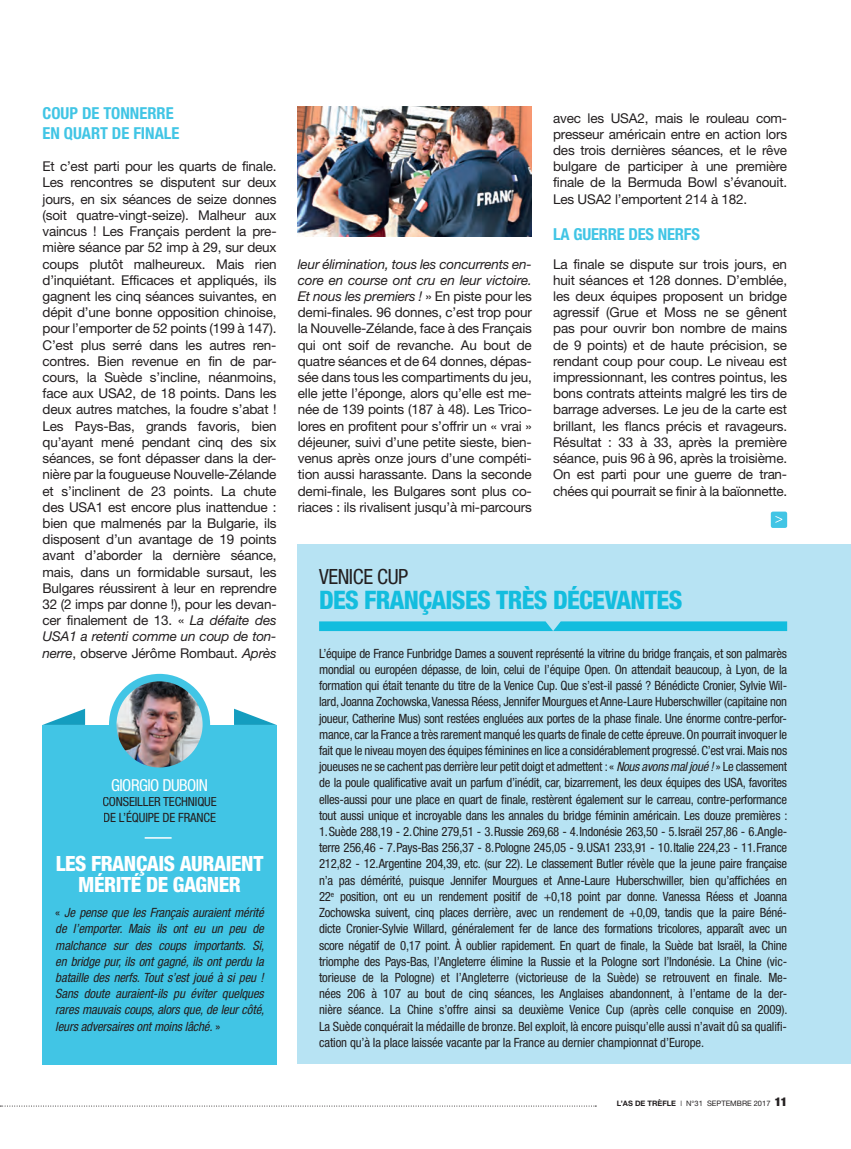
<style>
.page{position:relative;width:851px;height:1149px;background:#fff}
.page>*{position:absolute;margin:0;border:0;box-sizing:border-box;transform-origin:0 0}
.t1{font:800 condensed 25.5px "Helvetica Neue";letter-spacing:-.025em;color:#13bdde}
.t2{font:800 condensed 21px/21px "Helvetica Neue";letter-spacing:-.02em;color:#fff;text-align:center}
.t3{font:condensed 21px "Helvetica Neue";letter-spacing:-.02em;color:#231f20}
.t4{font:700 condensed 16.5px/19.8px "Helvetica Neue";color:#41c5e5}
.t5{font:condensed 16.5px "Helvetica Neue";letter-spacing:-.03em;color:#fff}
.t6{font:13.5px/16.2px "Helvetica Neue";letter-spacing:-.015em;color:#231f20;text-align:justify}
.t7{font:condensed 12.75px/16.2px "Helvetica Neue";letter-spacing:-.01em;color:#231f20;text-align:justify}
.t8{font:italic condensed 12.75px/16.2px "Helvetica Neue";letter-spacing:-.01em;color:#231f20;text-align:justify}
.t9{font:7.5px "Helvetica Neue";color:#231f20}
.s1{font-style:italic}
.s2{font-style:normal}
.s3{font-weight:700}
.s4{font-weight:300}
.s5{font-weight:900;font-stretch:expanded;font-size:12px}
</style>
<div class="page">
<svg style="left:0;top:1105px;width:596px;height:1px"></svg>
<div style="left:298px;top:544px;width:552px;height:519px;background:#b7e3f3"></div>
<div style="left:770px;top:511px;width:17px;height:16px;background:#41c5e5;border-radius:2px"></div>
<svg style="left:775px;top:516px;width:7px;height:6px"></svg>
<img style="left:298px;top:106px;width:233px;height:130px">
<svg style="left:319px;top:621px;width:468px;height:10px"></svg>
<div style="left:43px;top:724px;width:233px;height:340px;background:#41c5e5"></div>
<img style="left:113px;top:677px;width:93px;height:94px;border-radius:47px">
<div style="left:109px;top:673px;width:101px;height:101px;border:8px solid #41c5e5;border-radius:50%"></div>
<svg style="left:45px;top:708px;width:40px;height:16px"></svg>
<svg style="left:234px;top:708px;width:40px;height:16px"></svg>
<hr style="left:145px;top:836px;width:26px;height:2px;background:#fff">
<p class="t4" style="left:43px;top:103px;width:138px">COUP DE TONNERRE<br>EN QUART DE FINALE</p>
<p class="t6" style="left:43px;top:158px;width:235px">Et c’est parti pour les quarts de finale.<br>Les rencontres se disputent sur deux jours, en six séances de seize donnes (soit quatre-vingt-seize). Malheur aux vaincus ! Les Français perdent la pre&shy;mière séance par 52 imp à 29, sur deux coups plutôt malheureux. Mais rien d’inquiétant. Efficaces et appliqués, ils gagnent les cinq séances suivantes, en dépit d’une bonne opposition chinoise, pour l’emporter de 52 points (199 à 147).<br>C’est plus serré dans les autres ren&shy;contres. Bien revenue en fin de par&shy;cours, la Suède s’incline, néanmoins, face aux USA2, de 18 points. Dans les deux autres matches, la foudre s’abat !<br>Les Pays-Bas, grands favoris, bien qu’ayant mené pendant cinq des six séances, se font dépasser dans la der&shy;nière par la fougueuse Nouvelle-Zélande et s’inclinent de 23 points. La chute des USA1 est encore plus inattendue : bien que malmenés par la Bulgarie, ils disposent d’un avantage de 19 points avant d’aborder la dernière séance, mais, dans un formidable sursaut, les Bulgares réussirent à leur en reprendre 32 (2 imps par donne !), pour les devan&shy;cer finalement de 13. « <span class="s1">La défaite des USA1 a retenti comme un coup de ton&shy;nerre</span>, observe Jérôme Rombaut. <span class="s1">Après</span></p>
<p class="t5" style="left:111px;top:775px;width:98px">GIORGIO DUBOIN</p>
<p class="t7" style="left:102px;top:793px;width:116px;line-height:15.3px">CONSEILLER TECHNIQUE<br>DE L’ÉQUIPE DE FRANCE</p>
<h2 class="t2" style="left:56px;top:852px;width:209px">LES FRANÇAIS AURAIENT<br>MÉRITÉ DE GAGNER</h2>
<p class="t8" style="left:55px;top:904px;width:210px"><span class="s2">«</span> Je pense que les Français auraient mérité de l’emporter. Mais ils ont eu un peu de malchance sur des coups importants. Si, en bridge pur, ils ont gagné, ils ont perdu la bataille des nerfs. Tout s’est joué à si peu !<br>Sans doute auraient-ils pu éviter quelques rares mauvais coups, alors que, de leur côté, leurs adversaires ont moins lâché. <span class="s2">»</span></p>
<p class="t6" style="left:298px;top:255px;width:235px"><span class="s1">leur élimination, tous les concurrents en&shy;core en course ont cru en leur victoire.<br>Et nous les premiers !</span> » En piste pour les demi-finales. 96 donnes, c’est trop pour la Nouvelle-Zélande, face à des Français qui ont soif de revanche. Au bout de quatre séances et de 64 donnes, dépas&shy;sée dans tous les compartiments du jeu, elle jette l’éponge, alors qu’elle est me&shy;née de 139 points (187 à 48). Les Trico&shy;lores en profitent pour s’offrir un « vrai » déjeuner, suivi d’une petite sieste, bien&shy;venus après onze jours d’une compéti&shy;tion aussi harassante. Dans la seconde demi-finale, les Bulgares sont plus co&shy;riaces : ils rivalisent jusqu’à mi-parcours</p>
<p class="t6" style="left:553px;top:109px;width:235px">avec les USA2, mais le rouleau com&shy;presseur américain entre en action lors des trois dernières séances, et le rêve bulgare de participer à une première finale de la Bermuda Bowl s’évanouit.<br>Les USA2 l’emportent 214 à 182.</p>
<p class="t4" style="left:553px;top:224px;width:148px">LA GUERRE DES NERFS</p>
<p class="t6" style="left:553px;top:255px;width:235px">La finale se dispute sur trois jours, en huit séances et 128 donnes. D’emblée, les deux équipes proposent un bridge agressif (Grue et Moss ne se gênent pas pour ouvrir bon nombre de mains de 9 points) et de haute précision, se rendant coup pour coup. Le niveau est impressionnant, les contres pointus, les bons contrats atteints malgré les tirs de barrage adverses. Le jeu de la carte est brillant, les flancs précis et ravageurs.<br>Résultat : 33 à 33, après la première séance, puis 96 à 96, après la troisième.<br>On est parti pour une guerre de tran&shy;chées qui pourrait se finir à la baïonnette.</p>
<h2 class="t3" style="left:319px;top:564px;width:91px">VENICE CUP</h2>
<h1 class="t1" style="left:319px;top:584px;width:365px">DES FRANÇAISES TRÈS DÉCEVANTES</h1>
<p class="t7" style="left:319px;top:644px;width:470px">L’équipe de France Funbridge Dames a souvent représenté la vitrine du bridge français, et son palmarès mondial ou européen dépasse, de loin, celui de l’équipe Open. On attendait beaucoup, à Lyon, de la formation qui était tenante du titre de la Venice Cup. Que s’est-il passé ? Bénédicte Cronier, Sylvie Wil&shy;lard, Joanna Zochowska, Vanessa Réess, Jennifer Mourgues et Anne-Laure Huberschwiller (capitaine non joueur, Catherine Mus) sont restées engluées aux portes de la phase finale. Une énorme contre-perfor&shy;mance, car la France a très rarement manqué les quarts de finale de cette épreuve. On pourrait invoquer le fait que le niveau moyen des équipes féminines en lice a considérablement progressé. C’est vrai. Mais nos joueuses ne se cachent pas derrière leur petit doigt et admettent : « <span class="s1">Nous avons mal joué !</span> » Le classement de la poule qualificative avait un parfum d’inédit, car, bizarrement, les deux équipes des USA, favorites elles-aussi pour une place en quart de finale, restèrent également sur le carreau, contre-performance tout aussi unique et incroyable dans les annales du bridge féminin américain. Les douze premières :</p>
<p class="t7" style="left:319px;top:823px;width:470px">1. Suède 288,19 - 2. Chine 279,51 - 3. Russie 269,68 - 4. Indonésie 263,50 - 5. Israël 257,86 - 6. Angle&shy;terre 256,46 - 7. Pays-Bas 256,37 - 8. Pologne 245,05 - 9. USA1 233,91 - 10. Italie 224,23 - 11. France 212,82 - 12. Argentine 204,39, etc. (sur 22). Le classement Butler révèle que la jeune paire française n’a pas démérité, puisque Jennifer Mourgues et Anne-Laure Huberschwiller, bien qu’affichées en 22<sup>e</sup> position, ont eu un rendement positif de +0,18 point par donne. Vanessa Réess et Joanna Zochowska suivent, cinq places derrière, avec un rendement de +0,09, tandis que la paire Béné&shy;dicte Cronier-Sylvie Willard, généralement fer de lance des formations tricolores, apparaît avec un score négatif de 0,17 point. À oublier rapidement. En quart de finale, la Suède bat Israël, la Chine triomphe des Pays-Bas, l’Angleterre élimine la Russie et la Pologne sort l’Indonésie. La Chine (vic&shy;torieuse de la Pologne) et l’Angleterre (victorieuse de la Suède) se retrouvent en finale. Me&shy;nées 206 à 107 au bout de cinq séances, les Anglaises abandonnent, à l’entame de la der&shy;nière séance. La Chine s’offre ainsi sa deuxième Venice Cup (après celle conquise en 2009).<br>La Suède conquérait la médaille de bronze. Bel exploit, là encore puisqu’elle aussi n’avait dû sa qualifi&shy;cation qu’à la place laissée vacante par la France au dernier championnat d’Europe.</p>
<p class="t9" style="left:617px;top:1098px;width:172px"><span class="s3">L’AS DE TRÈFLE</span> <span class="s4">I</span> N°31 SEPTEMBRE 2017 <span class="s5">11</span></p>
</div>
